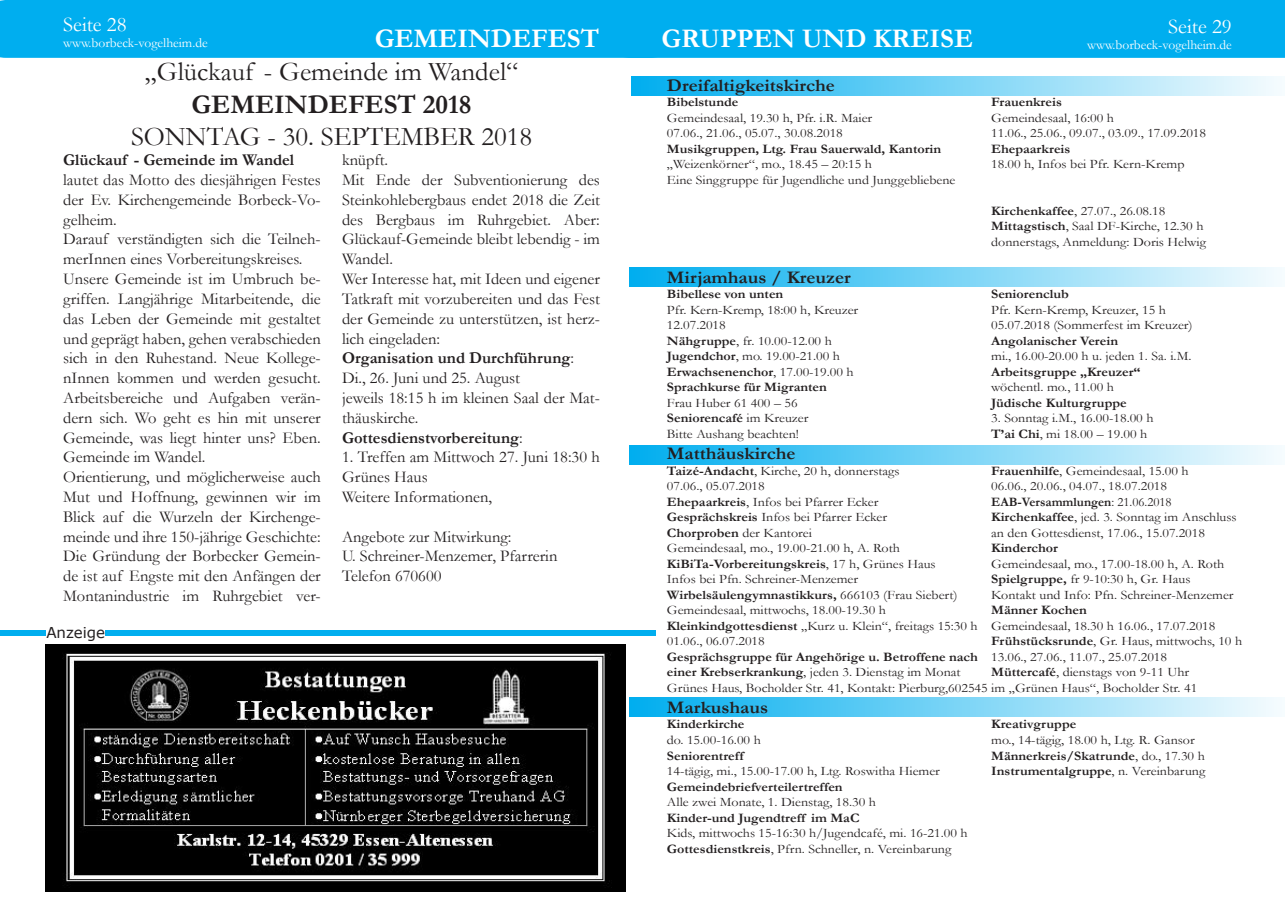
<style>
.page{position:relative;width:1285px;height:919px;background:#fff}
.page>*{position:absolute;margin:0;border:0;box-sizing:border-box;transform-origin:0 0}
.t1{font:27px "Garamond";color:#231f20}
.t2{font:700 27px "Garamond";color:#fff}
.t3{font:700 27px "Garamond";color:#231f20}
.t4{font:21px "Garamond";color:#fff}
.t5{font:700 17.7px "Garamond";color:#231f20;scale:1.09 1}
.t6{font:16.5px/19.8px "Garamond";color:#231f20}
.t7{font:700 16.5px "Garamond";color:#231f20}
.t8{font:15px "Verdana";color:#231f20}
.t9{font:13.5px "Garamond";color:#fff}
.t10{font:12.9px/15.5px "Garamond";color:#231f20;scale:1.09 1}
.t11{font:700 12.9px/15.5px "Garamond";color:#231f20;scale:1.09 1}
.t12{font:700 12.9px "Garamond";color:#231f20}
.s1{font-weight:700}
.s2{font-weight:400}
</style>
<div class="page">
<div style="left:0;top:630px;width:45px;height:5px;background:#00aeef"></div>
<div style="left:105px;top:630px;width:550px;height:5px;background:#00aeef"></div>
<img style="left:45px;top:644px;width:580px;height:247px">
<div style="left:0;top:0;width:1284px;height:58px;background:#00aeef"></div>
<div style="left:629px;top:697px;width:655px;height:19px;background:linear-gradient(to right,#00adef,#f6fcfe)"></div>
<div style="left:629px;top:445px;width:655px;height:20px;background:linear-gradient(to right,#00adef,#f6fcfe)"></div>
<div style="left:629px;top:267px;width:655px;height:20px;background:linear-gradient(to right,#00adef,#f6fcfe)"></div>
<div style="left:631px;top:77px;width:653px;height:19px;background:linear-gradient(to right,#00aeef,#f6fbfe)"></div>
<h2 class="t4" style="left:63px;top:10px;width:65px">Seite 28</h2>
<p class="t9" style="left:63px;top:34px;width:146px">www.borbeck-vogelheim.de</p>
<h1 class="t2" style="left:374px;top:20px;width:226px">GEMEINDEFEST</h1>
<h1 class="t1" style="left:145px;top:54px;width:375px">„Glückauf - Gemeinde im Wandel“</h1>
<h1 class="t3" style="left:191px;top:86px;width:281px">GEMEINDEFEST 2018</h1>
<h1 class="t1" style="left:131px;top:119px;width:402px">SONNTAG - 30. SEPTEMBER 2018</h1>
<p class="t6" style="left:342px;top:150px;width:259px">knüpft.<br>Mit Ende der Subventionierung des<br>Steinkohlebergbaus endet 2018 die Zeit des Bergbaus im Ruhrgebiet. Aber:<br>Glückauf-Gemeinde bleibt lebendig - im<br>Wandel.<br>Wer Interesse hat, mit Ideen und eigener<br>Tatkraft mit vorzubereiten und das Fest der Gemeinde zu unterstützen, ist herz&shy;lich eingeladen:<br><span class="s1">Organisation und Durchführung</span>:<br>Di., 26. Juni und 25. August<br>jeweils 18:15 h im kleinen Saal der Mat&shy;thäuskirche.<br><span class="s1">Gottesdienstvorbereitung</span>:</p>
<p class="t6" style="left:342px;top:447px;width:259px">1. Treffen am Mittwoch 27. Juni 18:30 h<br>Grünes Haus<br>Weitere Informationen,</p>
<p class="t6" style="left:342px;top:526px;width:217px">Angebote zur Mitwirkung:<br>U. Schreiner-Menzemer, Pfarrerin<br>Telefon 670600</p>
<p class="t7" style="left:63px;top:149px;width:232px">Glückauf - Gemeinde im Wandel</p>
<p class="t6" style="left:63px;top:169px;width:259px">lautet das Motto des diesjährigen Festes der Ev. Kirchengemeinde Borbeck-Vo&shy;gelheim.<br>Darauf verständigten sich die Teilneh&shy;merInnen eines Vorbereitungskreises.<br>Unsere Gemeinde ist im Umbruch be&shy;griffen. Langjährige Mitarbeitende, die das Leben der Gemeinde mit gestaltet und geprägt haben, gehen verabschieden sich in den Ruhestand. Neue Kollege&shy;nInnen kommen und werden gesucht.<br>Arbeitsbereiche und Aufgaben verän&shy;dern sich. Wo geht es hin mit unserer Gemeinde, was liegt hinter uns? Eben.<br>Gemeinde im Wandel.<br>Orientierung, und möglicherweise auch Mut und Hoffnung, gewinnen wir im Blick auf die Wurzeln der Kirchenge&shy;meinde und ihre 150-jährige Geschichte:<br>Die Gründung der Borbecker Gemein&shy;de ist auf Engste mit den Anfängen der Montanindustrie im Ruhrgebiet ver-</p>
<p class="t8" style="left:46px;top:621px;width:60px">Anzeige</p>
<h2 class="t4" style="left:1167px;top:13px;width:65px">Seite 29</h2>
<h1 class="t2" style="left:661px;top:20px;width:313px">GRUPPEN UND KREISE</h1>
<p class="t9" style="left:1086px;top:36px;width:146px">www.borbeck-vogelheim.de</p>
<h3 class="t5" style="left:666px;top:73px;width:156px">Dreifaltigkeitskirche</h3>
<p class="t11" style="left:666px;top:94px;width:67px">Bibelstunde</p>
<p class="t11" style="left:990px;top:94px;width:66px">Frauenkreis</p>
<p class="t10" style="left:666px;top:109px;width:190px">Gemeindesaal, 19.30 h, Pfr. i.R. Maier</p>
<p class="t10" style="left:990px;top:109px;width:114px">Gemeindesaal, 16:00 h</p>
<p class="t10" style="left:666px;top:125px;width:163px">07.06., 21.06., 05.07., 30.08.2018</p>
<p class="t10" style="left:990px;top:125px;width:199px">11.06., 25.06., 09.07., 03.09., 17.09.2018</p>
<p class="t11" style="left:666px;top:141px;width:253px">Musikgruppen, Ltg. Frau Sauerwald, Kantorin</p>
<p class="t11" style="left:990px;top:141px;width:74px">Ehepaarkreis</p>
<p class="t10" style="left:666px;top:156px;width:189px">„Weizenkörner“, mo., 18.45 – 20:15 h</p>
<p class="t10" style="left:990px;top:156px;width:179px">18.00 h, Infos bei Pfr. Kern-Kremp</p>
<p class="t10" style="left:666px;top:171px;width:266px">Eine Singgruppe für Jugendliche und Junggebliebene</p>
<p class="t10" style="left:990px;top:202px;width:199px"><span class="s1">Kirchenkaffee</span>, 27.07., 26.08.18<br><span class="s1">Mittagstisch</span>, Saal DF-Kirche, 12.30 h donnerstags, Anmeldung: Doris Helwig</p>
<h3 class="t5" style="left:666px;top:265px;width:170px">Mirjamhaus / Kreuzer</h3>
<p class="t11" style="left:666px;top:286px;width:108px">Bibellese von unten</p>
<p class="t11" style="left:990px;top:286px;width:73px">Seniorenclub</p>
<p class="t10" style="left:666px;top:301px;width:177px">Pfr. Kern-Kremp, 18:00 h, Kreuzer</p>
<p class="t10" style="left:990px;top:301px;width:162px">Pfr. Kern-Kremp, Kreuzer, 15 h</p>
<p class="t10" style="left:666px;top:317px;width:55px">12.07.2018</p>
<p class="t10" style="left:991px;top:317px;width:186px">05.07.2018 (Sommerfest im Kreuzer)</p>
<p class="t10" style="left:666px;top:332px;width:153px"><span class="s1">Nähgruppe</span>, fr. 10.00-12.00 h</p>
<p class="t11" style="left:990px;top:333px;width:118px">Angolanischer Verein</p>
<p class="t10" style="left:666px;top:348px;width:160px"><span class="s1">Jugendchor</span>, mo. 19.00-21.00 h</p>
<p class="t10" style="left:990px;top:348px;width:185px">mi., 16.00-20.00 h u. jeden 1. Sa. i.M.</p>
<p class="t11" style="left:666px;top:364px;width:173px">Erwachsenenchor<span class="s2">, 17.00-19.00 h</span></p>
<p class="t11" style="left:990px;top:364px;width:138px">Arbeitsgruppe „Kreuzer“</p>
<p class="t11" style="left:666px;top:379px;width:148px">Sprachkurse für Migranten</p>
<p class="t10" style="left:990px;top:379px;width:114px">wöchentl. mo., 11.00 h</p>
<p class="t10" style="left:666px;top:394px;width:121px">Frau Huber 61 400 – 56</p>
<p class="t11" style="left:990px;top:395px;width:126px">Jüdische Kulturgruppe</p>
<p class="t11" style="left:666px;top:410px;width:131px">Seniorencafé <span class="s2">im Kreuzer</span></p>
<p class="t10" style="left:990px;top:410px;width:150px">3. Sonntag i.M., 16.00-18.00 h</p>
<p class="t10" style="left:666px;top:425px;width:123px">Bitte Aushang beachten!</p>
<p class="t10" style="left:990px;top:425px;width:145px"><span class="s1">T’ai Chi</span>, mi 18.00 – 19.00 h</p>
<h3 class="t5" style="left:666px;top:441px;width:119px">Matthäuskirche</h3>
<p class="t10" style="left:666px;top:462px;width:215px"><span class="s1">Taizé-Andacht</span>, Kirche, 20 h, donnerstags</p>
<p class="t10" style="left:990px;top:462px;width:183px"><span class="s1">Frauenhilfe</span>, Gemeindesaal, 15.00 h</p>
<p class="t10" style="left:666px;top:478px;width:91px">07.06., 05.07.2018</p>
<p class="t10" style="left:990px;top:478px;width:163px">06.06., 20.06., 04.07., 18.07.2018</p>
<p class="t10" style="left:666px;top:493px;width:195px"><span class="s1">Ehepaarkreis</span>, Infos bei Pfarrer Ecker</p>
<p class="t12" style="left:990px;top:492px;width:182px">EAB-Versammlungen<span class="s2">: 21.06.2018</span></p>
<p class="t10" style="left:666px;top:509px;width:203px"><span class="s1">Gesprächskreis</span> Infos bei Pfarrer Ecker</p>
<p class="t10" style="left:990px;top:509px;width:227px"><span class="s1">Kirchenkaffee</span>, jed. 3. Sonntag im Anschluss</p>
<p class="t10" style="left:666px;top:524px;width:134px"><span class="s1">Chorproben</span> der Kantorei</p>
<p class="t10" style="left:990px;top:524px;width:198px">an den Gottesdienst, 17.06., 15.07.2018</p>
<p class="t10" style="left:666px;top:540px;width:215px">Gemeindesaal, mo., 19.00-21.00 h, A. Roth</p>
<p class="t11" style="left:990px;top:540px;width:63px">Kinderchor</p>
<p class="t11" style="left:666px;top:555px;width:248px">KiBiTa-Vorbereitungskreis<span class="s2">, 17 h, Grünes Haus</span></p>
<p class="t10" style="left:990px;top:555px;width:215px">Gemeindesaal, mo., 17.00-18.00 h, A. Roth</p>
<p class="t10" style="left:666px;top:571px;width:177px">Infos bei Pfn. Schreiner-Menzemer</p>
<p class="t10" style="left:990px;top:571px;width:184px"><span class="s1">Spielgruppe,</span> fr 9-10:30 h, Gr. Haus</p>
<p class="t11" style="left:666px;top:586px;width:268px">Wirbelsäulengymnastikkurs, <span class="s2">666103 (Frau Siebert)</span></p>
<p class="t10" style="left:990px;top:586px;width:224px">Kontakt und Info: Pfn. Schreiner-Menzemer</p>
<p class="t10" style="left:666px;top:602px;width:202px">Gemeindesaal, mittwochs, 18.00-19.30 h</p>
<p class="t10" style="left:666px;top:602px;width:504px;text-indent:324px"><span class="s1">Männer Kochen<br>Kleinkindgottesdienst</span> „Kurz u. Klein“, freitags 15:30 h Gemeindesaal, 18.30 h 16.06., 17.07.2018<br>01.06., 06.07.2018</p>
<p class="t11" style="left:666px;top:633px;width:529px;text-indent:324px">Frühstücksrunde<span class="s2">, Gr. Haus, mittwochs, 10 h<br></span>Gesprächsgruppe für Angehörige u. Betroffene nach <span class="s2">13.06., 27.06., 11.07., 25.07.2018<br></span>einer Krebserkrankung<span class="s2">, jeden 3. Dienstag im Monat</span></p>
<p class="t10" style="left:666px;top:664px;width:488px;text-indent:324px"><span class="s1">Müttercafé</span>, dienstags von 9-11 Uhr<br>Grünes Haus, Bocholder Str. 41, Kontakt: Pierburg,602545 im „Grünen Haus“, Bocholder Str. 41</p>
<h3 class="t5" style="left:666px;top:695px;width:94px">Markushaus</h3>
<p class="t11" style="left:666px;top:716px;width:73px">Kinderkirche</p>
<p class="t11" style="left:990px;top:716px;width:80px">Kreativgruppe</p>
<p class="t10" style="left:666px;top:731px;width:88px">do. 15.00-16.00 h</p>
<p class="t10" style="left:990px;top:731px;width:188px">mo., 14-tägig, 18.00 h, Ltg. R. Gansor</p>
<p class="t11" style="left:666px;top:747px;width:72px">Seniorentreff</p>
<p class="t11" style="left:990px;top:747px;width:197px">Männerkreis/Skatrunde<span class="s2">, do., 17.30 h</span></p>
<p class="t10" style="left:666px;top:762px;width:252px">14-tägig, mi., 15.00-17.00 h, Ltg. Roswitha Hiemer</p>
<p class="t11" style="left:990px;top:763px;width:198px">Instrumentalgruppe<span class="s2">, n. Vereinbarung</span></p>
<p class="t11" style="left:666px;top:778px;width:163px">Gemeindebriefverteilertreffen</p>
<p class="t10" style="left:666px;top:793px;width:193px">Alle zwei Monate, 1. Dienstag, 18.30 h</p>
<p class="t11" style="left:666px;top:809px;width:178px">Kinder-und Jugendtreff im MaC</p>
<p class="t10" style="left:666px;top:824px;width:277px">Kids, mittwochs 15-16:30 h/Jugendcafé, mi. 16-21.00 h<br><span class="s1">Gottesdienstkreis</span>, Pfrn. Schneller, n. Vereinbarung</p>
</div>
